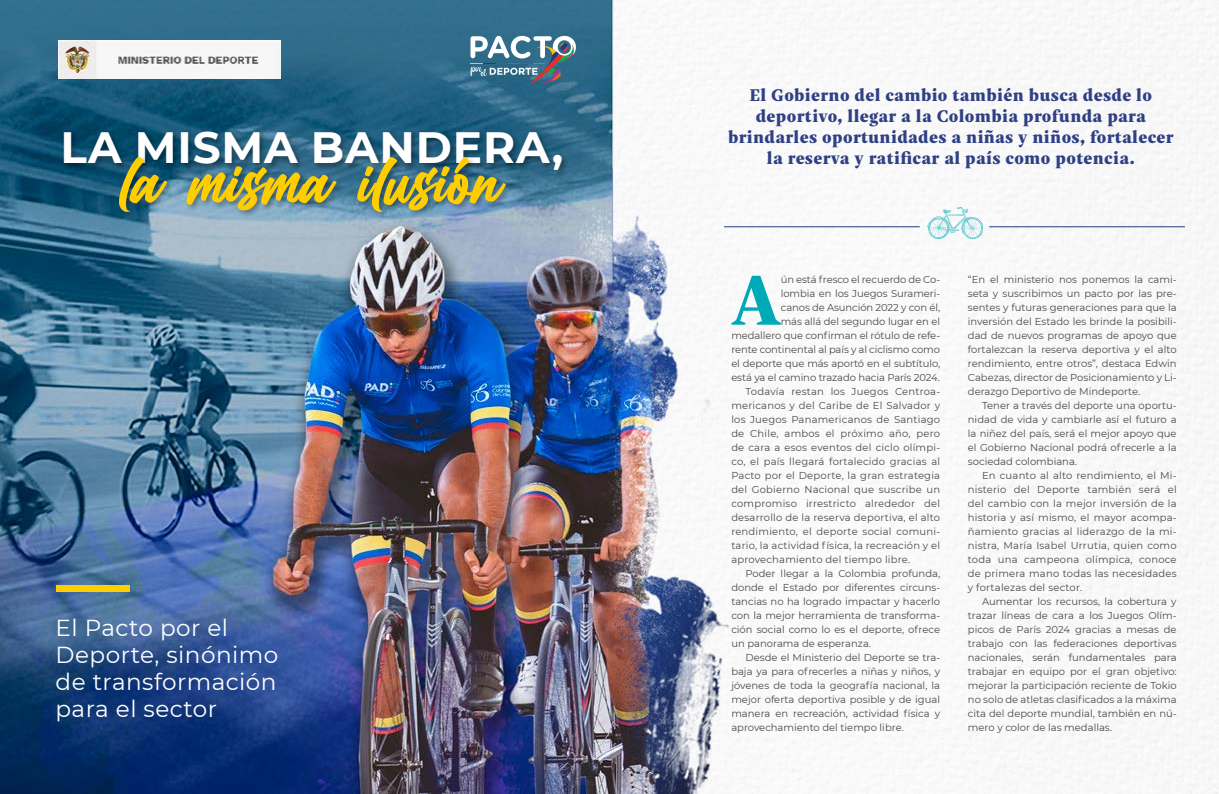
<style>
.page{position:relative;width:1219px;height:794px;background:#fff}
.page>*{position:absolute;margin:0;border:0;box-sizing:border-box;transform-origin:0 0}
.t1{font:72.2px "Billion Dreams";letter-spacing:.02em;color:#ffce00}
.t2{font:900 70.9px "Indivisa Text Serif";color:#00a9b6}
.t3{font:700 43.8px "Montserrat";letter-spacing:.02em;color:#fff}
.t4{font:23.1px/27px "Montserrat";letter-spacing:.02em;color:#fff}
.t5{font:900 17px/21px "Indivisa Text Serif";letter-spacing:.02em;color:#2f4084;text-align:center}
.t6{font:10px/14px "Montserrat";color:#4a4a49;text-align:justify}
.t7{font:10px "Montserrat";letter-spacing:.02em;color:#4a4a49}
</style>
<div class="page">
<img style="left:0;top:0;width:771px;height:794px">
<div style="left:62px;top:129px;width:508px;height:49px;background:#000;opacity:.37"></div>
<div style="left:116px;top:155px;width:398px;height:65px;background:#000;opacity:.37"></div>
<div style="left:56px;top:585px;width:73px;height:6px;background:#ffce00"></div>
<svg style="left:470px;top:36px;width:106px;height:51px"></svg>
<hr style="left:989px;top:226px;width:196px;height:1px;background:#223b80">
<hr style="left:724px;top:226px;width:196px;height:1px;background:#223b80">
<svg style="left:927px;top:207px;width:56px;height:32px"></svg>
<img style="left:59px;top:40px;width:221px;height:39px">
<h3 class="t3" style="left:61px;top:116px;width:504px">LA MISMA BANDERA,</h3>
<h1 class="t1" style="left:122px;top:128px;width:381px">la misma ilusión</h1>
<h3 class="t4" style="left:56px;top:614px;width:224px">El Pacto por el<br>Deporte, sinónimo de transformación para el sector</h3>
<h3 class="t5" style="left:728px;top:83px;width:447px">El Gobierno del cambio también busca desde lo deportivo, llegar a la Colombia profunda para brindarles oportunidades a niñas y niños, fortalecer la reserva y ratificar al país como potencia.</h3>
<h2 class="t2" style="left:731px;top:240px;width:52px">A</h2>
<p class="t6" style="left:781px;top:272px;width:161px">ún está fresco el recuerdo de Co-</p>
<p class="t6" style="left:781px;top:286px;width:161px">lombia en los Juegos Surameri-</p>
<p class="t6" style="left:781px;top:300px;width:161px">canos de Asunción 2022 y con él,</p>
<p class="t6" style="left:781px;top:314px;width:161px">más allá del segundo lugar en el</p>
<p class="t6" style="left:731px;top:328px;width:210px">medallero que confirman el rótulo de refe-</p>
<p class="t6" style="left:731px;top:342px;width:210px">rente continental al país y al ciclismo como</p>
<p class="t6" style="left:731px;top:356px;width:210px">el deporte que más aportó en el subtítulo,</p>
<p class="t6" style="left:731px;top:370px;width:210px">está ya el camino trazado hacia París 2024.</p>
<p class="t7" style="left:745px;top:384px;width:196px">Todavía restan los Juegos Centroa-</p>
<p class="t7" style="left:731px;top:398px;width:210px">mericanos y del Caribe de El Salvador y</p>
<p class="t7" style="left:731px;top:412px;width:210px">los Juegos Panamericanos de Santiago</p>
<p class="t7" style="left:731px;top:426px;width:210px">de Chile, ambos el próximo año, pero</p>
<p class="t7" style="left:731px;top:440px;width:210px">de cara a esos eventos del ciclo olímpi-</p>
<p class="t7" style="left:731px;top:454px;width:210px">co, el país llegará fortalecido gracias al</p>
<p class="t7" style="left:731px;top:468px;width:210px">Pacto por el Deporte, la gran estrategia</p>
<p class="t7" style="left:731px;top:482px;width:210px">del Gobierno Nacional que suscribe un</p>
<p class="t7" style="left:731px;top:496px;width:210px">compromiso irrestricto alrededor del</p>
<p class="t7" style="left:731px;top:510px;width:210px">desarrollo de la reserva deportiva, el alto</p>
<p class="t7" style="left:731px;top:524px;width:210px">rendimiento, el deporte social comuni-</p>
<p class="t7" style="left:731px;top:538px;width:210px">tario, la actividad física, la recreación y el</p>
<p class="t7" style="left:731px;top:552px;width:180px">aprovechamiento del tiempo libre.</p>
<p class="t6" style="left:745px;top:566px;width:196px">Poder llegar a la Colombia profunda,</p>
<p class="t6" style="left:731px;top:580px;width:210px">donde el Estado por diferentes circuns-</p>
<p class="t6" style="left:731px;top:594px;width:210px">tancias no ha logrado impactar y hacerlo</p>
<p class="t6" style="left:731px;top:608px;width:210px">con la mejor herramienta de transforma-</p>
<p class="t6" style="left:731px;top:622px;width:210px">ción social como lo es el deporte, ofrece</p>
<p class="t6" style="left:731px;top:636px;width:141px">un panorama de esperanza.</p>
<p class="t6" style="left:745px;top:650px;width:196px">Desde el Ministerio del Deporte se tra-</p>
<p class="t6" style="left:731px;top:664px;width:210px">baja ya para ofrecerles a niñas y niños, y</p>
<p class="t6" style="left:731px;top:678px;width:210px">jóvenes de toda la geografía nacional, la</p>
<p class="t6" style="left:731px;top:692px;width:210px">mejor oferta deportiva posible y de igual</p>
<p class="t6" style="left:731px;top:706px;width:210px">manera en recreación, actividad física y</p>
<p class="t6" style="left:731px;top:720px;width:174px">aprovechamiento del tiempo libre.</p>
<p class="t6" style="left:968px;top:272px;width:210px">“En el ministerio nos ponemos la cami&shy;seta y suscribimos un pacto por las pre&shy;sentes y futuras generaciones para que la inversión del Estado les brinde la posibili&shy;dad de nuevos programas de apoyo que fortalezcan la reserva deportiva y el alto rendimiento, entre otros”, destaca Edwin Cabezas, director de Posicionamiento y Li&shy;derazgo Deportivo de Mindeporte.</p>
<p class="t6" style="left:968px;top:398px;width:210px;text-indent:14px">Tener a través del deporte una oportu&shy;nidad de vida y cambiarle así el futuro a la niñez del país, será el mejor apoyo que el Gobierno Nacional podrá ofrecerle a la sociedad colombiana.</p>
<p class="t6" style="left:968px;top:468px;width:210px;text-indent:14px">En cuanto al alto rendimiento, el Mi&shy;nisterio del Deporte también será el del cambio con la mejor inversión de la historia y así mismo, el mayor acompa&shy;ñamiento gracias al liderazgo de la mi&shy;nistra, María Isabel Urrutia, quien como toda una campeona olímpica, conoce de primera mano todas las necesidades y fortalezas del sector.</p>
<p class="t6" style="left:968px;top:594px;width:210px;text-indent:14px">Aumentar los recursos, la cobertura y trazar líneas de cara a los Juegos Olím&shy;picos de París 2024 gracias a mesas de trabajo con las federaciones deportivas nacionales, serán fundamentales para trabajar en equipo por el gran objetivo: mejorar la participación reciente de Tokio no solo de atletas clasificados a la máxima cita del deporte mundial, también en nú&shy;mero y color de las medallas.</p>
</div>
